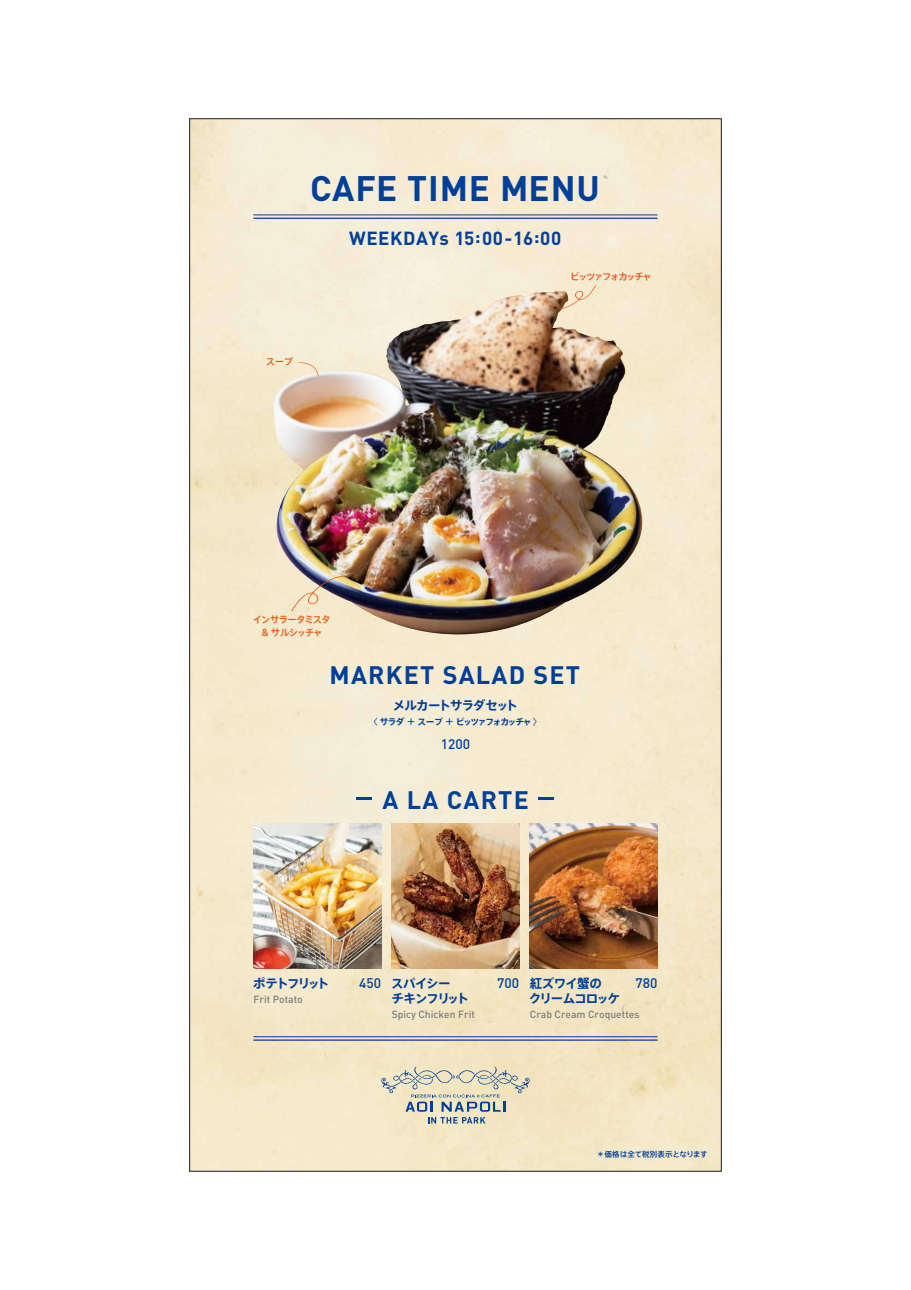
<style>
.page{position:relative;width:911px;height:1290px;background:#fff}
.page>*{position:absolute;margin:0;border:0;box-sizing:border-box;transform-origin:0 0}
.t1{font:700 35px "DIN";letter-spacing:.025em;color:#003f98}
.t2{font:700 25px "DIN";letter-spacing:.05em;color:#003f98}
.t3{font:700 18.75px "DIN";letter-spacing:.03em;color:#003f98}
.t4{font:500 13.75px "DIN";color:#003f98}
.t5{font:700 12.5px "Axis Std";letter-spacing:-.08em;color:#003f98}
.t6{font:700 12.5px "Axis Std";letter-spacing:-.11em;color:#003f98}
.t7{font:700 12.5px "Axis Std";letter-spacing:-.14em;color:#003f98}
.t8{font:500 10.25px "DIN";color:#7d7d7d}
.t9{font:500 9.38px/12.5px "Axis Std";letter-spacing:-.08em;color:#ea5514;text-align:center}
.t10{font:500 9.38px "Axis Std";letter-spacing:-.15em;color:#ea5514}
.t11{font:500 9.38px "Axis Std";letter-spacing:-.12em;color:#ea5514}
.t12{font:700 8.75px "Axis Std";letter-spacing:-.135em;color:#003f98}
.t13{font:500 7.5px "Axis Std";letter-spacing:-.015em;color:#003f98}
</style>
<div class="page">
<img style="left:189px;top:118px;width:533px;height:1054px">
<h1 class="t1" style="left:310px;top:165px;width:291px">CAFE TIME MENU</h1>
<p class="t11" style="left:266px;top:354px;width:29px">スープ</p>
<h3 class="t3" style="left:349px;top:226px;width:213px">WEEKDAYs 15:00-16:00</h3>
<p class="t10" style="left:570px;top:269px;width:83px">ピッツァフォカッチャ</p>
<p class="t9" style="left:253px;top:612px;width:79px">インサラータミスタ&amp; サルシッチャ</p>
<h2 class="t2" style="left:329px;top:659px;width:252px">MARKET SALAD SET</h2>
<p class="t5" style="left:393px;top:695px;width:127px">メルカートサラダセット</p>
<p class="t12" style="left:369px;top:714px;width:175px">〈サラダ＋スープ＋ピッツァフォカッチャ〉</p>
<h3 class="t4" style="left:441px;top:735px;width:31px">1200</h3>
<h2 class="t2" style="left:353px;top:784px;width:205px"><sup>-</sup> A LA CARTE <sup>-</sup></h2>
<p class="t7" style="left:253px;top:973px;width:77px">ポテトフリット</p>
<h3 class="t4" style="left:359px;top:974px;width:23px">450</h3>
<p class="t8" style="left:253px;top:992px;width:51px">Frit Potato</p>
<p class="t5" style="left:391px;top:973px;width:61px">スパイシー</p>
<h3 class="t4" style="left:497px;top:974px;width:23px">700</h3>
<p class="t6" style="left:391px;top:988px;width:79px">チキンフリット</p>
<p class="t8" style="left:392px;top:1007px;width:85px">Spicy Chicken Frit</p>
<p class="t5" style="left:530px;top:973px;width:74px">紅ズワイ蟹の</p>
<h3 class="t4" style="left:635px;top:974px;width:23px">780</h3>
<p class="t6" style="left:529px;top:988px;width:92px">クリームコロッケ</p>
<p class="t8" style="left:530px;top:1007px;width:111px">Crab Cream Croquettes</p>
<p class="t13" style="left:597px;top:1148px;width:112px">＊価格は全て税別表示となります</p>
</div>
